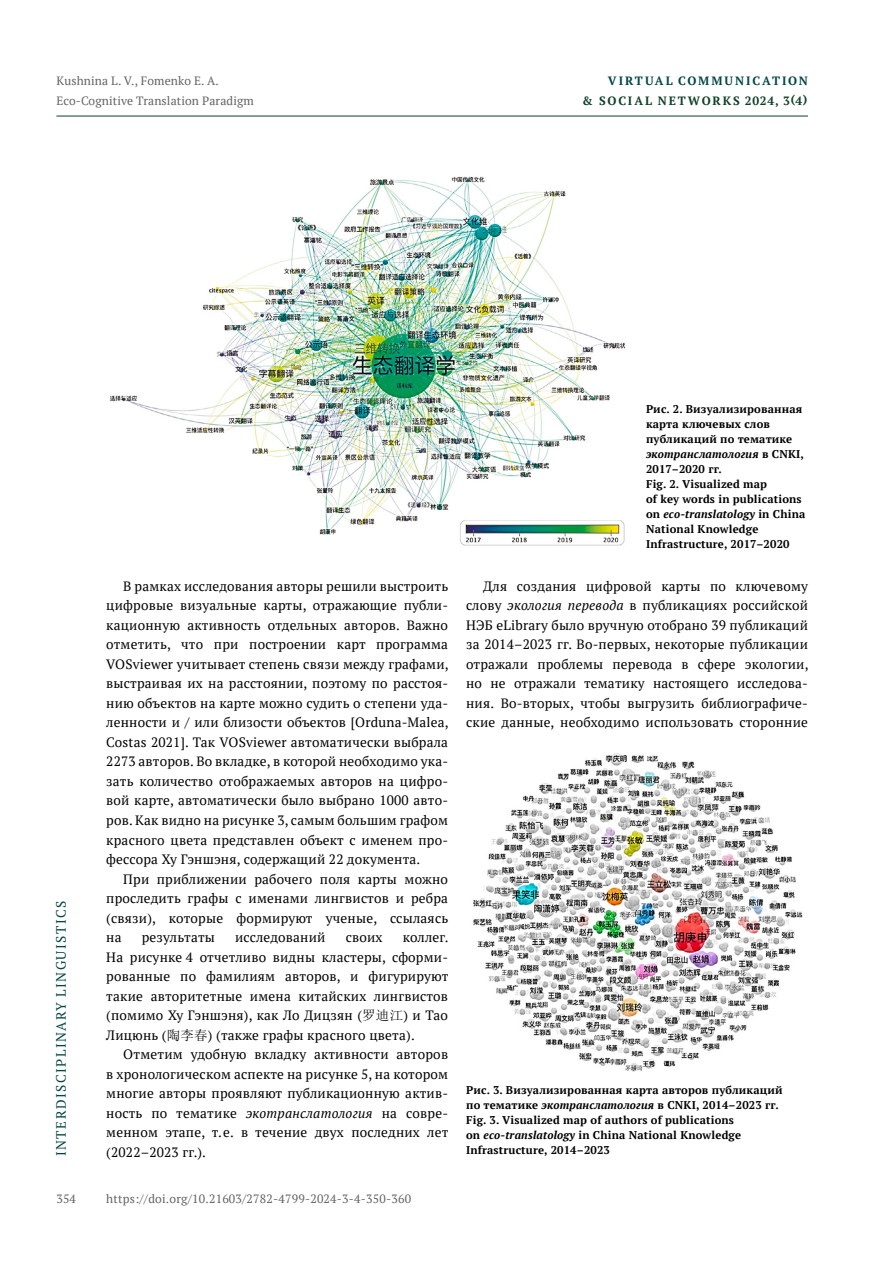
<style>
.page{position:relative;width:893px;height:1263px;background:#fff}
.page>*{position:absolute;margin:0;border:0;box-sizing:border-box;transform-origin:0 0}
.t1{font:13.5px/19.5px "PT Serif";letter-spacing:.015em;color:#000;text-align:justify}
.t2{font:13.5px "PT Serif";letter-spacing:.11em;color:#004644}
.t3{font:12px/19.5px "PT Serif";letter-spacing:.01em;color:#646363}
.t4{font:700 12px "PT Serif";letter-spacing:.15em;color:#0f3f28}
.t5{font:700 12px "PT Serif";letter-spacing:.16em;color:#004644}
.t6{font:700 11.25px/15px "PT Serif";letter-spacing:.015em;color:#000}
.s1{font-family:"Sim Sun"}
.s2{font-style:italic}
</style>
<div class="page">
<hr style="left:56px;top:116px;width:752px;height:1px;background:#0f3f28">
<img style="left:110px;top:176px;width:516px;height:370px">
<img style="left:473px;top:753px;width:330px;height:319px">
<p class="t3" style="left:56px;top:71px;width:199px">Kushnina L. V., Fomenko E. A.<br>Eco-Cognitive Translation Paradigm</p>
<p class="t5" style="left:608px;top:73px;width:202px">VIRTUAL COMMUNICATION</p>
<p class="t4" style="left:582px;top:92px;width:226px">&amp; SOCIAL NETWORKS 2024, 3(4)</p>
<p class="t2" style="left:52px;top:1156px;width:257px;rotate:-90deg">INTERDISCIPLINARY LINGUISTICS</p>
<p class="t3" style="left:56px;top:1189px;width:21px">354</p>
<p class="t1" style="left:106px;top:576px;width:344px;text-indent:17px">В рамках исследования авторы решили выстроить цифровые визуальные карты, отражающие публи&shy;кационную активность отдельных авторов. Важно отметить, что при построении карт программа VOSviewer учитывает степень связи между графами, выстраивая их на расстоянии, поэтому по расстоя&shy;нию объектов на карте можно судить о степени уда&shy;ленности и / или близости объектов [Orduna-Malea, Costas 2021]. Так VOSviewer автоматически выбрала 2273 авторов. Во вкладке, в которой необходимо ука&shy;зать количество отображаемых авторов на цифро&shy;вой карте, автоматически было выбрано 1000 авто&shy;ров. Как видно на рисунке 3, самым большим графом красного цвета представлен объект с именем про&shy;фессора Ху Гэншэня, содержащий 22 документа.</p>
<p class="t1" style="left:106px;top:869px;width:344px;text-indent:17px">При приближении рабочего поля карты можно проследить графы с именами лингвистов и ребра (связи), которые формируют ученые, ссылаясь на</p>
<p class="t1" style="left:142px;top:927px;width:75px">результаты</p>
<p class="t1" style="left:235px;top:927px;width:92px">исследований</p>
<p class="t1" style="left:346px;top:927px;width:38px">своих</p>
<p class="t1" style="left:106px;top:927px;width:344px;text-indent:297px">коллег.<br>На рисунке 4 отчетливо видны кластеры, сформи&shy;рованные по фамилиям авторов, и фигурируют такие авторитетные имена китайских лингвистов (помимо Ху Гэншэня), как Ло Дицзян (<span class="s1">罗迪江</span>) и Тао Лицюнь (<span class="s1">陶李春</span>) (также графы красного цвета).</p>
<p class="t1" style="left:106px;top:1044px;width:344px;text-indent:17px">Отметим удобную вкладку активности авторов в хронологическом аспекте на рисунке 5, на котором многие авторы проявляют публикационную актив&shy;ность по тематике <span class="s2">экотранслатология</span> на совре&shy;менном этапе, т.е. в течение двух последних лет (2022–2023 гг.).</p>
<p class="t3" style="left:106px;top:1189px;width:306px">https://doi.org/10.21603/2782-4799-2024-3-4-350-360</p>
<p class="t6" style="left:646px;top:401px;width:161px">Рис. 2. Визуализированная карта ключевых слов публикаций по тематике <span class="s2">экотранслатология</span> в CNKI,<br>2017–2020 гг.<br>Fig. 2. Visualized map<br>of key words in publications on <span class="s2">eco-translatology</span> in China<br>National Knowledge<br>Infrastructure, 2017–2020</p>
<p class="t1" style="left:466px;top:576px;width:344px;text-indent:17px">Для создания цифровой карты по ключевому слову <span class="s2">экология перевода</span> в публикациях российской НЭБ eLibrary было вручную отобрано 39 публикаций за 2014–2023 гг. Во-первых, некоторые публикации отражали проблемы перевода в сфере экологии, но не отражали тематику настоящего исследова&shy;ния. Во-вторых, чтобы выгрузить библиографиче&shy;ские данные, необходимо использовать сторонние</p>
<p class="t6" style="left:466px;top:1082px;width:318px">Рис. 3. Визуализированная карта авторов публикаций по тематике <span class="s2">экотранслатология</span> в CNKI, 2014–2023 гг.<br>Fig. 3. Visualized map of authors of publications<br>on <span class="s2">eco-translatology</span> in China National Knowledge Infrastructure, 2014–2023</p>
</div>
